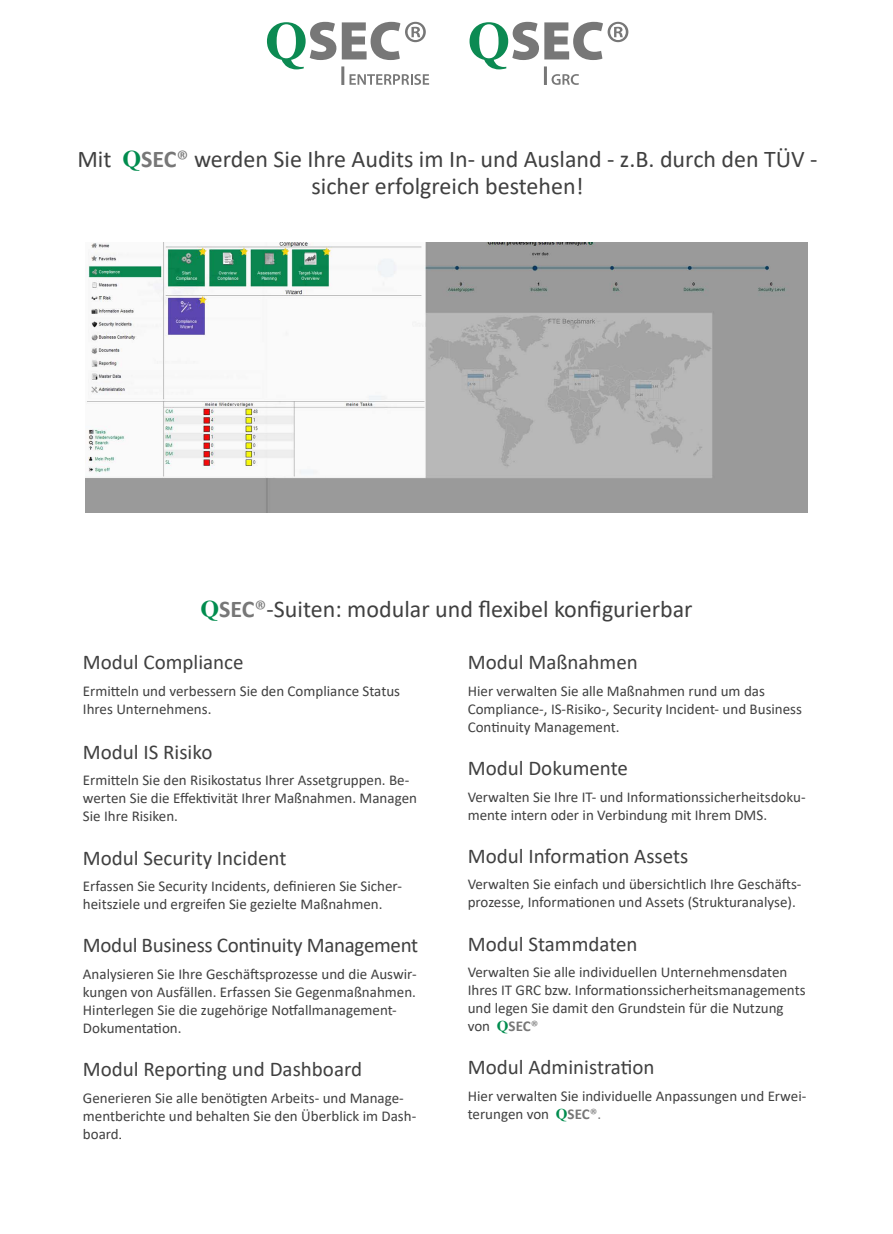
<style>
.page{position:relative;width:893px;height:1234px;background:#fff}
.page>*{position:absolute;margin:0;border:0;box-sizing:border-box;transform-origin:0 0}
.Überschrift_1{font:24px "Calibri";color:#404040}
.t1{font:21px "Calibri";color:#404040}
.t2{font:15px/18px "Calibri";color:#404040}
.s1{font-family:"Times New Roman";font-weight:700;color:#008c4e}
.s2{font-weight:700;color:#777}
.s3{color:#777}
.s4{font-family:"Minion Pro";font-size:13.5px;color:#231f20}
</style>
<div class="page">
<svg style="left:267px;top:22px;width:69px;height:47px"></svg>
<hr style="left:341px;top:66px;width:3px;height:19px;background:#777">
<svg style="left:350px;top:74px;width:79px;height:11px"></svg>
<svg style="left:342px;top:22px;width:84px;height:38px"></svg>
<svg style="left:470px;top:22px;width:158px;height:63px"></svg>
<img style="left:85px;top:242px;width:722px;height:270px">
<p class="Überschrift_1" style="left:77px;top:142px;width:742px">Mit <span class="s1">Q</span><span class="s2">SEC</span><span class="s3">®</span> werden Sie Ihre Audits im In- und Ausland - z.B. durch den TÜV -</p>
<p class="Überschrift_1" style="left:312px;top:169px;width:274px">sicher erfolgreich bestehen!</p>
<p class="Überschrift_1" style="left:200px;top:592px;width:494px"><span class="s1">Q</span><span class="s2">SEC</span><span class="s3">®</span>-Suiten: modular und flexibel konfigurierbar</p>
<p class="t1" style="left:83px;top:647px;width:162px">Modul Compliance</p>
<p class="t2" style="left:83px;top:681px;width:319px">Ermitteln und verbessern Sie den Compliance Status<br>Ihres Unternehmens.</p>
<p class="t1" style="left:83px;top:737px;width:131px">Modul IS Risiko</p>
<p class="t2" style="left:83px;top:771px;width:336px">Ermitteln Sie den Risikostatus Ihrer Assetgruppen. Be&shy;werten Sie die Effektivität Ihrer Maßnahmen. Managen<br>Sie Ihre Risiken.</p>
<p class="t1" style="left:83px;top:843px;width:205px">Modul Security Incident</p>
<p class="t2" style="left:83px;top:876px;width:320px">Erfassen Sie Security Incidents, definieren Sie Sicher&shy;heitsziele und ergreifen Sie gezielte Maßnahmen.</p>
<p class="t1" style="left:83px;top:930px;width:337px">Modul Business Continuity Management</p>
<p class="t2" style="left:83px;top:964px;width:335px">Analysieren Sie Ihre Geschäftsprozesse und die Auswir&shy;kungen von Ausfällen. Erfassen Sie Gegenmaßnahmen.<br>Hinterlegen Sie die zugehörige Notfallmanagement-Dokumentation.</p>
<p class="t1" style="left:83px;top:1054px;width:281px">Modul Reporting und Dashboard</p>
<p class="t2" style="left:83px;top:1088px;width:335px">Generieren Sie alle benötigten Arbeits- und Manage&shy;mentberichte und behalten Sie den Überblick im Dash&shy;board<span class="s4">.</span></p>
<p class="t1" style="left:468px;top:647px;width:172px">Modul Maßnahmen</p>
<p class="t2" style="left:468px;top:681px;width:336px">Hier verwalten Sie alle Maßnahmen rund um das<br>Compliance-, IS-Risiko-, Security Incident- und Business<br>Continuity Management.</p>
<p class="t1" style="left:468px;top:753px;width:162px">Modul Dokumente</p>
<p class="t2" style="left:468px;top:787px;width:339px">Verwalten Sie Ihre IT- und Informationssicherheitsdoku&shy;mente intern oder in Verbindung mit Ihrem DMS.</p>
<p class="t1" style="left:468px;top:841px;width:222px">Modul Information Assets</p>
<p class="t2" style="left:468px;top:874px;width:335px">Verwalten Sie einfach und übersichtlich Ihre Geschäfts&shy;prozesse, Informationen und Assets (Strukturanalyse).</p>
<p class="t1" style="left:468px;top:928px;width:171px">Modul Stammdaten</p>
<p class="t2" style="left:468px;top:962px;width:339px">Verwalten Sie alle individuellen Unternehmensdaten Ihres IT GRC bzw. Informationssicherheitsmanagements und legen Sie damit den Grundstein für die Nutzung von <span class="s1">Q</span><span class="s2">SEC</span><span class="s3">®</span></p>
<p class="t1" style="left:468px;top:1052px;width:188px">Modul Administration</p>
<p class="t2" style="left:468px;top:1086px;width:340px">Hier verwalten Sie individuelle Anpassungen und Erwei&shy;terungen von <span class="s1">Q</span><span class="s2">SEC</span><span class="s3">®.</span></p>
</div>
